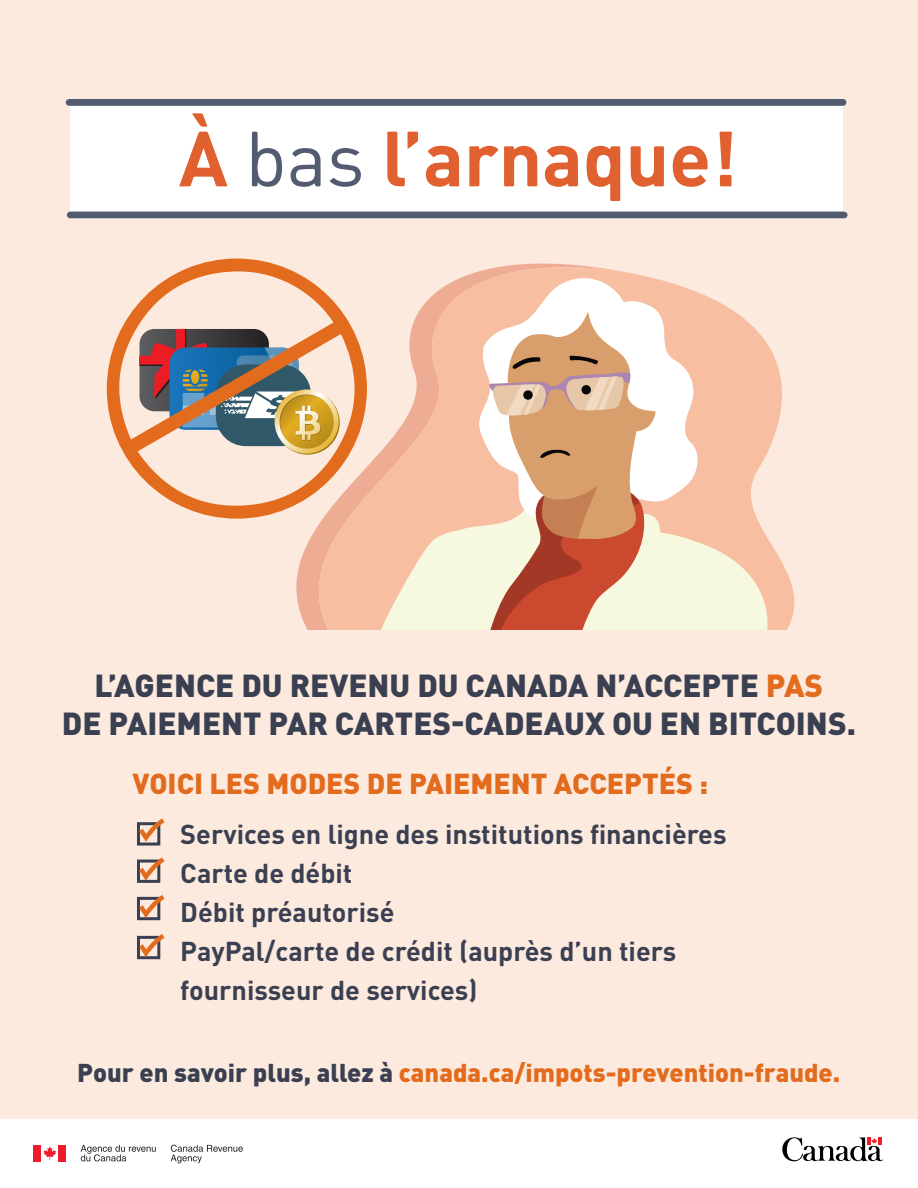
<style>
.page{position:relative;width:918px;height:1188px;background:#fceade}
.page>*{position:absolute;margin:0;border:0;box-sizing:border-box;transform-origin:0 0}
.t1{font:900 31.5px/37.8px "DIN Pro";color:#3a4051;text-align:center}
.t2{font:900 28.5px "DIN Pro";color:#e36b1e}
.t3{font:700 27px/39px "DIN Pro";color:#3a4051}
.t4{font:900 25.5px "DIN Pro";color:#e36b1e}
.s1{color:#e36b1e}
.s2{color:#3a4051}
</style>
<div class="page">
<svg style="left:296px;top:263px;width:499px;height:367px"></svg>
<svg style="left:378px;top:497px;width:39px;height:133px;fill:#f7bea1"></svg>
<svg style="left:479px;top:276px;width:221px;height:36px;background:#f9d4c1"></svg>
<svg style="left:417px;top:312px;width:355px;height:318px"></svg>
<div style="left:582px;top:385px;width:9px;height:9px;background:#080609;border-radius:50%"></div>
<svg style="left:106px;top:258px;width:261px;height:261px"></svg>
<svg style="left:137px;top:818px;width:28px;height:142px"></svg>
<div style="left:0;top:1120px;width:918px;height:68px;background:#fff"></div>
<svg style="left:782px;top:1137px;width:101px;height:24px"></svg>
<div style="left:34px;top:1145px;width:7px;height:16px;background:#ee1b2c"></div>
<svg style="left:44px;top:1146px;width:12px;height:14px"></svg>
<div style="left:59px;top:1145px;width:7px;height:16px;background:#ee1b2c"></div>
<svg style="left:81px;top:1145px;width:75px;height:16px"></svg>
<svg style="left:171px;top:1145px;width:72px;height:18px"></svg>
<div style="left:71px;top:99px;width:772px;height:119px;background:#fff"></div>
<svg style="left:66px;top:99px;width:780px;height:7px;background:#575e74"></svg>
<svg style="left:67px;top:211px;width:781px;height:7px;background:#60677c"></svg>
<svg style="left:586px;top:145px;width:34px;height:56px"></svg>
<svg style="left:425px;top:145px;width:34px;height:42px"></svg>
<svg style="left:544px;top:145px;width:34px;height:42px"></svg>
<svg style="left:672px;top:145px;width:36px;height:42px"></svg>
<svg style="left:630px;top:146px;width:34px;height:41px"></svg>
<svg style="left:252px;top:132px;width:30px;height:55px"></svg>
<svg style="left:291px;top:148px;width:30px;height:39px"></svg>
<svg style="left:469px;top:145px;width:68px;height:41px"></svg>
<svg style="left:330px;top:148px;width:31px;height:39px"></svg>
<svg style="left:719px;top:132px;width:13px;height:37px"></svg>
<svg style="left:387px;top:131px;width:31px;height:55px"></svg>
<svg style="left:720px;top:175px;width:12px;height:11px"></svg>
<svg style="left:179px;top:113px;width:48px;height:73px"></svg>
<p class="t1" style="left:62px;top:665px;width:795px">L’AGENCE DU REVENU DU CANADA N’ACCEPTE <span class="s1">PAS<br></span>DE PAIEMENT PAR CARTES-CADEAUX OU EN BITCOINS.</p>
<p class="t2" style="left:133px;top:765px;width:577px">VOICI LES MODES DE PAIEMENT ACCEPTÉS :</p>
<p class="t3" style="left:180px;top:813px;width:548px">Services en ligne des institutions financières<br>Carte de débit<br>Débit préautorisé<br>PayPal/carte de crédit (auprès d’un tiers fournisseur de services)</p>
<p class="t4" style="left:77px;top:1056px;width:765px"><span class="s2">Pour en savoir plus, allez à</span> canada.ca/impots-prevention-fraude.</p>
</div>
